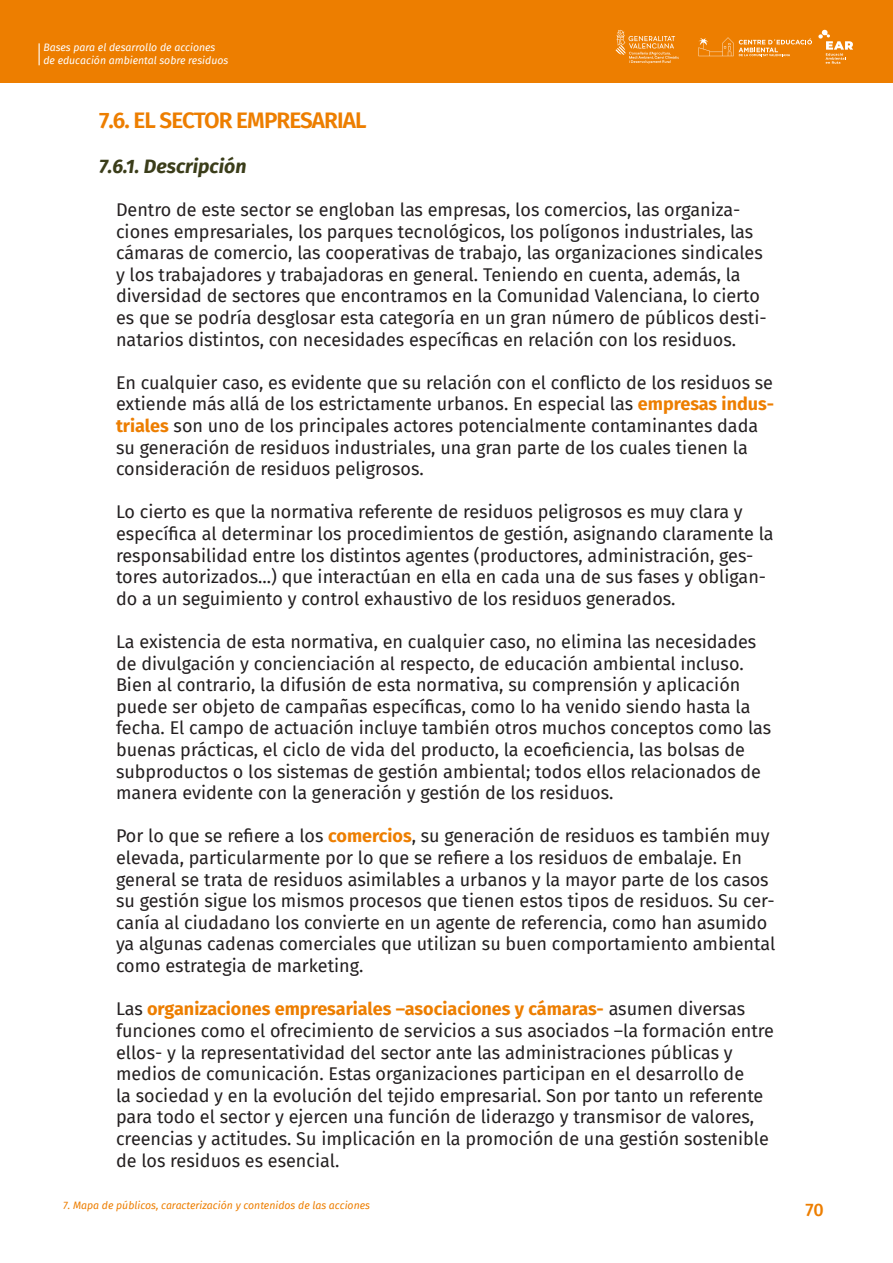
<style>
.page{position:relative;width:893px;height:1263px;background:#fff}
.page>*{position:absolute;margin:0;border:0;box-sizing:border-box;transform-origin:0 0}
.t1{font:600 22.5px "Fira Sans";letter-spacing:-.04em;color:#ed7e00}
.t2{font:italic 700 19.5px "Fira Sans";color:#3b3d1a}
.Textobase{font:18px/21.6px "Fira Sans";color:#231f20}
.t3{font:500 18px "Fira Sans";color:#ed7e00}
.t4{font:italic 10.5px/12.6px "Fira Sans";color:#fff}
.t5{font:italic 10.5px "Fira Sans";color:#ed7e00}
.s1{font-weight:700;color:#ed7e00}
</style>
<div class="page">
<div style="left:0;top:0;width:893px;height:83px;background:#ed7e00"></div>
<svg style="left:698px;top:37px;width:114px;height:19px"></svg>
<svg style="left:615px;top:30px;width:64px;height:34px"></svg>
<svg style="left:818px;top:29px;width:35px;height:35px"></svg>
<svg style="left:39px;top:43px;width:1px;height:22px"></svg>
<p class="t4" style="left:43px;top:41px;width:186px">Bases para el desarrollo de acciones de educación ambiental sobre residuos</p>
<p class="t1" style="left:99px;top:101px;width:269px">7.6. EL SECTOR EMPRESARIAL</p>
<p class="t2" style="left:99px;top:150px;width:149px">7.6.1. Descripción</p>
<p class="Textobase" style="left:116px;top:198px;width:652px">Dentro de este sector se engloban las empresas, los comercios, las organiza&shy;ciones empresariales, los parques tecnológicos, los polígonos industriales, las cámaras de comercio, las cooperativas de trabajo, las organizaciones sindicales y los trabajadores y trabajadoras en general. Teniendo en cuenta, además, la diversidad de sectores que encontramos en la Comunidad Valenciana, lo cierto es que se podría desglosar esta categoría en un gran número de públicos desti&shy;natarios distintos, con necesidades específicas en relación con los residuos.</p>
<p class="Textobase" style="left:116px;top:371px;width:659px">En cualquier caso, es evidente que su relación con el conflicto de los residuos se extiende más allá de los estrictamente urbanos. En especial las <span class="s1">empresas indus&shy;triales</span> son uno de los principales actores potencialmente contaminantes dada su generación de residuos industriales, una gran parte de los cuales tienen la consideración de residuos peligrosos.</p>
<p class="Textobase" style="left:116px;top:501px;width:659px">Lo cierto es que la normativa referente de residuos peligrosos es muy clara y específica al determinar los procedimientos de gestión, asignando claramente la responsabilidad entre los distintos agentes (productores, administración, ges&shy;tores autorizados...) que interactúan en ella en cada una de sus fases y obligan&shy;do a un seguimiento y control exhaustivo de los residuos generados.</p>
<p class="Textobase" style="left:116px;top:630px;width:657px">La existencia de esta normativa, en cualquier caso, no elimina las necesidades de divulgación y concienciación al respecto, de educación ambiental incluso.<br>Bien al contrario, la difusión de esta normativa, su comprensión y aplicación puede ser objeto de campañas específicas, como lo ha venido siendo hasta la fecha. El campo de actuación incluye también otros muchos conceptos como las buenas prácticas, el ciclo de vida del producto, la ecoeficiencia, las bolsas de subproductos o los sistemas de gestión ambiental; todos ellos relacionados de manera evidente con la generación y gestión de los residuos.</p>
<p class="Textobase" style="left:116px;top:825px;width:661px">Por lo que se refiere a los <span class="s1">comercios</span>, su generación de residuos es también muy elevada, particularmente por lo que se refiere a los residuos de embalaje. En general se trata de residuos asimilables a urbanos y la mayor parte de los casos su gestión sigue los mismos procesos que tienen estos tipos de residuos. Su cer&shy;canía al ciudadano los convierte en un agente de referencia, como han asumido ya algunas cadenas comerciales que utilizan su buen comportamiento ambiental como estrategia de marketing.</p>
<p class="Textobase" style="left:116px;top:998px;width:660px">Las <span class="s1">organizaciones empresariales –asociaciones y cámaras-</span> asumen diversas funciones como el ofrecimiento de servicios a sus asociados –la formación entre ellos- y la representatividad del sector ante las administraciones públicas y medios de comunicación. Estas organizaciones participan en el desarrollo de<br>la sociedad y en la evolución del tejido empresarial. Son por tanto un referente para todo el sector y ejercen una función de liderazgo y transmisor de valores, creencias y actitudes. Su implicación en la promoción de una gestión sostenible de los residuos es esencial.</p>
<p class="t5" style="left:63px;top:1197px;width:308px">7. Mapa de públicos, caracterización y contenidos de las acciones</p>
<p class="t3" style="left:805px;top:1195px;width:20px">70</p>
</div>
